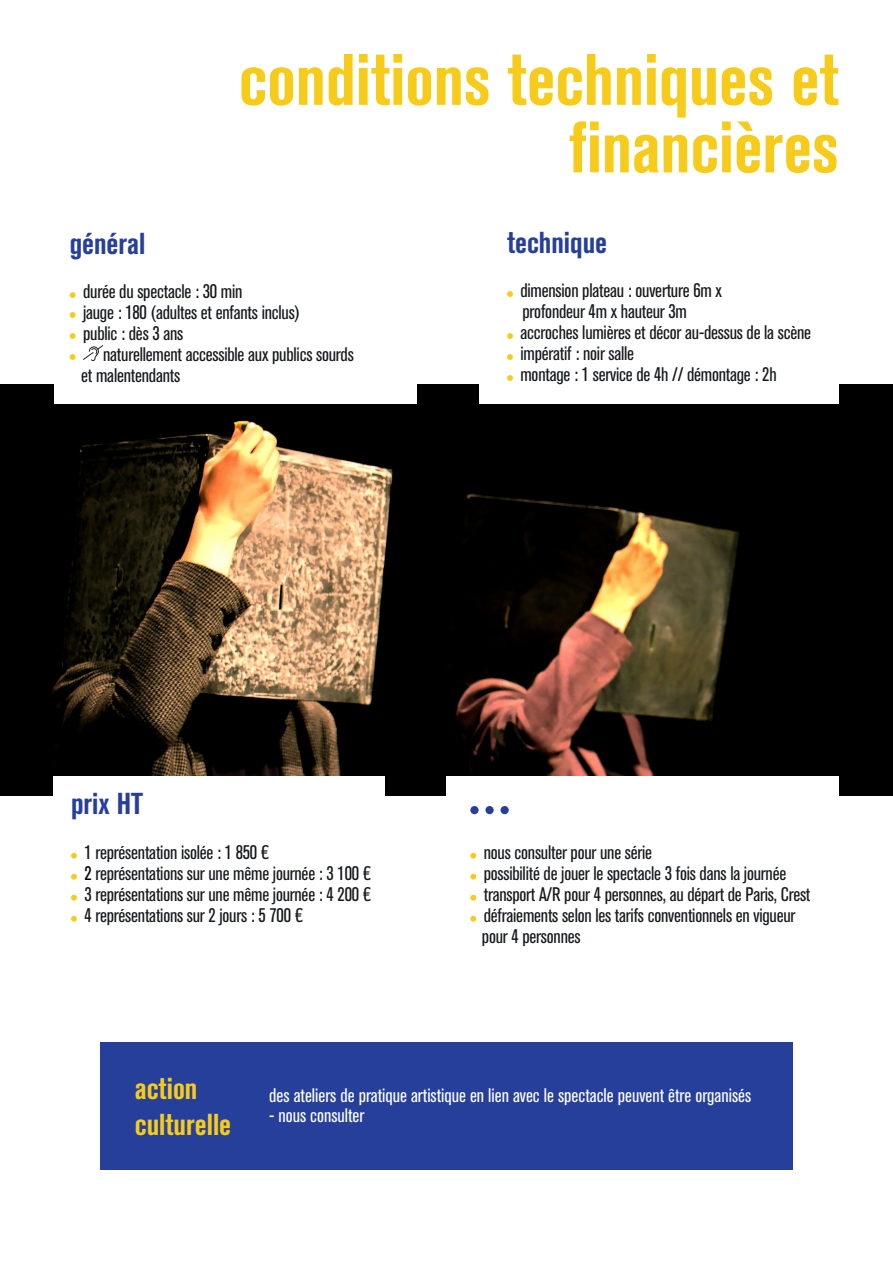
<style>
.page{position:relative;width:893px;height:1263px;background:#fff}
.page>*{position:absolute;margin:0;border:0;box-sizing:border-box;transform-origin:0 0}
._5-vilette_COURANT{font:700 condensed 72px/67.5px "Akzidenz Grotesk BQ";color:#f6cb1a;text-align:right}
._5-vilette_COURANT-2{font:700 condensed 30px "Akzidenz Grotesk BQ";color:#263f9b}
._5-vilette_COURANT-3{font:700 condensed 30px/36px "Akzidenz Grotesk BQ";color:#f6cb1a}
._5-vilette_COURANT-4{font:condensed 19.5px/21px "Akzidenz Grotesk BQ";letter-spacing:-.01em;color:#15191c}
._5-vilette_COURANT-5{font:condensed 19.5px "Akzidenz Grotesk BQ";color:#fff}
.s1{color:#000}
</style>
<div class="page">
<img style="left:0;top:385px;width:893px;height:410px">
<div style="left:54px;top:223px;width:363px;height:181px;background:#fff"></div>
<svg style="left:70px;top:292px;width:6px;height:6px"></svg>
<svg style="left:70px;top:312px;width:6px;height:6px"></svg>
<svg style="left:70px;top:333px;width:6px;height:6px"></svg>
<svg style="left:70px;top:354px;width:6px;height:6px"></svg>
<svg style="left:83px;top:345px;width:21px;height:16px"></svg>
<div style="left:479px;top:223px;width:360px;height:181px;background:#fff"></div>
<svg style="left:507px;top:291px;width:6px;height:6px"></svg>
<svg style="left:507px;top:333px;width:6px;height:6px"></svg>
<svg style="left:507px;top:354px;width:6px;height:6px"></svg>
<svg style="left:507px;top:375px;width:6px;height:6px"></svg>
<div style="left:446px;top:776px;width:393px;height:170px;background:#fff"></div>
<div style="left:470px;top:806px;width:9px;height:8px;background:#263f9b;border-radius:50%"></div>
<div style="left:485px;top:806px;width:9px;height:8px;background:#263f9b;border-radius:50%"></div>
<div style="left:500px;top:806px;width:9px;height:8px;background:#263f9b;border-radius:50%"></div>
<svg style="left:470px;top:853px;width:6px;height:6px"></svg>
<svg style="left:470px;top:874px;width:6px;height:6px"></svg>
<svg style="left:470px;top:895px;width:6px;height:6px"></svg>
<svg style="left:470px;top:916px;width:6px;height:6px"></svg>
<div style="left:54px;top:776px;width:331px;height:227px;background:#fff"></div>
<svg style="left:71px;top:853px;width:6px;height:6px"></svg>
<svg style="left:71px;top:874px;width:6px;height:6px"></svg>
<svg style="left:71px;top:895px;width:6px;height:6px"></svg>
<svg style="left:71px;top:916px;width:6px;height:6px"></svg>
<div style="left:100px;top:1042px;width:693px;height:127px;background:#263f9b"></div>
<p class="_5-vilette_COURANT" style="left:239px;top:46px;width:602px">conditions techniques et financières</p>
<p class="_5-vilette_COURANT-2" style="left:70px;top:226px;width:77px">général</p>
<p class="_5-vilette_COURANT-4" style="left:83px;top:281px;width:161px">durée du spectacle : 30 min</p>
<p class="_5-vilette_COURANT-4" style="left:83px;top:302px;width:219px">jauge : 180 (adultes et enfants inclus)</p>
<p class="_5-vilette_COURANT-4" style="left:83px;top:323px;width:102px">public : dès 3 ans</p>
<p class="_5-vilette_COURANT-4" style="left:103px;top:344px;width:252px">naturellement accessible aux publics sourds</p>
<p class="_5-vilette_COURANT-4" style="left:81px;top:365px;width:101px">et malentendants</p>
<p class="_5-vilette_COURANT-2" style="left:507px;top:225px;width:102px">technique</p>
<p class="_5-vilette_COURANT-4" style="left:520px;top:280px;width:203px">dimension plateau : ouverture 6m x profondeur 4m x hauteur 3m</p>
<p class="_5-vilette_COURANT-4" style="left:520px;top:322px;width:292px">accroches lumières et décor au-dessus de la scène</p>
<p class="_5-vilette_COURANT-4" style="left:520px;top:343px;width:115px">impératif : noir salle</p>
<p class="_5-vilette_COURANT-4" style="left:520px;top:364px;width:258px">montage : 1 service de 4h // démontage : 2h</p>
<p class="_5-vilette_COURANT-2" style="left:71px;top:787px;width:73px">prix HT</p>
<p class="_5-vilette_COURANT-4" style="left:84px;top:842px;width:186px">1 représentation isolée : 1 850 €</p>
<p class="_5-vilette_COURANT-4" style="left:84px;top:863px;width:288px"><span class="s1">2</span> représentations sur une même journée : 3 100 €</p>
<p class="_5-vilette_COURANT-4" style="left:84px;top:884px;width:288px">3 représentations sur une même journée : 4 200 €</p>
<p class="_5-vilette_COURANT-4" style="left:84px;top:905px;width:220px">4 représentations sur 2 jours : 5 700 €</p>
<p class="_5-vilette_COURANT-4" style="left:484px;top:842px;width:170px">nous consulter pour une série</p>
<p class="_5-vilette_COURANT-4" style="left:484px;top:863px;width:304px">possibilité de jouer le spectacle 3 fois dans la journée</p>
<p class="_5-vilette_COURANT-4" style="left:484px;top:884px;width:328px">transport A/R pour 4 personnes, au départ de Paris, Crest</p>
<p class="_5-vilette_COURANT-4" style="left:482px;top:905px;width:315px">défraiements selon les tarifs conventionnels en vigueur pour 4 personnes</p>
<p class="_5-vilette_COURANT-3" style="left:135px;top:1071px;width:98px">action culturelle</p>
<p class="_5-vilette_COURANT-5" style="left:269px;top:1085px;width:483px">des ateliers de pratique artistique en lien avec le spectacle peuvent être organisés</p>
<p class="_5-vilette_COURANT-5" style="left:269px;top:1104px;width:96px">- nous consulter</p>
</div>
